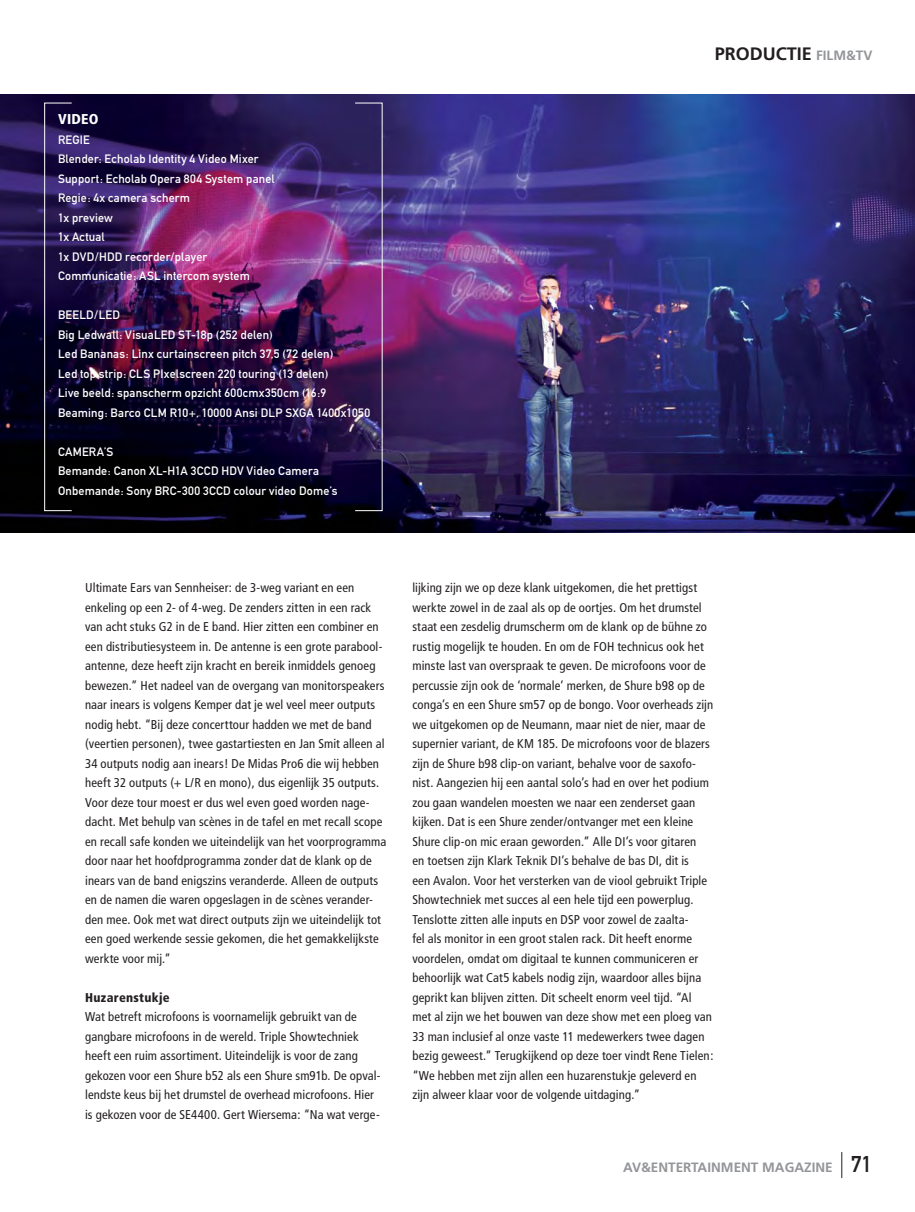
<style>
.page{position:relative;width:915px;height:1212px;background:#fff}
.page>*{position:absolute;margin:0;border:0;box-sizing:border-box;transform-origin:0 0}
.t1{font:700 18px "Frutiger";color:#231f20}
.t2{font:900 condensed 14.25px "Frutiger";letter-spacing:.02em;color:#fff}
.t3{font:700 13.5px "Frutiger";color:#939598}
.t4{font:condensed 12.75px/19.5px "Frutiger";letter-spacing:.01em;color:#231f20}
.t5{font:900 condensed 12.75px "Frutiger";letter-spacing:.025em;color:#231f20}
.t6{font:12px/19.5px "DIN Mittelschrift";letter-spacing:.015em;color:#fff}
.s1{font-size:13.5px;color:#939598}
.s2{font-family:"DIN Mittelschrift";font-weight:400;font-size:22.5px;color:#231f20}
</style>
<div class="page">
<img style="left:0;top:94px;width:914px;height:438px">
<div style="left:44px;top:103px;width:28px;height:408px;border:1px solid #fff"></div>
<svg style="left:841px;top:1152px;width:1px;height:26px"></svg>
<p class="t2" style="left:58px;top:114px;width:42px">VIDEO</p>
<p class="t6" style="left:58px;top:131px;width:218px">REGIE<br>Blender: Echolab Identity 4 Video Mixer<br>Support: Echolab Opera 804 System panel<br>Regie: 4x camera scherm<br>1x preview<br>1x Actual<br>1x DVD/HDD recorder/player<br>Communicatie: ASL intercom system</p>
<p class="t6" style="left:58px;top:307px;width:313px">BEELD/LED<br>Big Ledwall: VisuaLED ST-18p (252 delen)<br>Led Bananas: Linx curtainscreen pitch 37,5 (72 delen)<br>Led top strip: CLS PIxelscreen 220 touring (13 delen)<br>Live beeld: spanscherm opzicht 600cmx350cm (16:9<br>Beaming: Barco CLM R10+, 10000 Ansi DLP SXGA 1400x1050</p>
<p class="t6" style="left:58px;top:443px;width:281px">CAMERA’S<br>Bemande: Canon XL-H1A 3CCD HDV Video Camera<br>Onbemande: Sony BRC-300 3CCD colour video Dome’s</p>
<h1 class="t1" style="left:714px;top:47px;width:159px">PRODUCTIE <span class="s1">FILM&amp;TV</span></h1>
<p class="t4" style="left:85px;top:579px;width:303px">Ultimate Ears van Sennheiser: de 3-weg variant en een enkeling op een 2- of 4-weg. De zenders zitten in een rack van acht stuks G2 in de E band. Hier zitten een combiner en een distributiesysteem in. De antenne is een grote parabool&shy;antenne, deze heeft zijn kracht en bereik inmiddels genoeg bewezen.” Het nadeel van de overgang van monitorspeakers naar inears is volgens Kemper dat je wel veel meer outputs nodig hebt. “Bij deze concerttour hadden we met de band (veertien personen), twee gastartiesten en Jan Smit alleen al 34 outputs nodig aan inears! De Midas Pro6 die wij hebben heeft 32 outputs (+ L/R en mono), dus eigenlijk 35 outputs.<br>Voor deze tour moest er dus wel even goed worden nage&shy;dacht. Met behulp van scènes in de tafel en met recall scope en recall safe konden we uiteindelijk van het voorprogramma door naar het hoofdprogramma zonder dat de klank op de inears van de band enigszins veranderde. Alleen de outputs en de namen die waren opgeslagen in de scènes verander&shy;den mee. Ook met wat direct outputs zijn we uiteindelijk tot een goed werkende sessie gekomen, die het gemakkelijkste werkte voor mij.”</p>
<p class="t5" style="left:85px;top:992px;width:86px">Huzarenstukje</p>
<p class="t4" style="left:85px;top:1008px;width:297px">Wat betreft microfoons is voornamelijk gebruikt van de gangbare microfoons in de wereld. Triple Showtechniek heeft een ruim assortiment. Uiteindelijk is voor de zang gekozen voor een Shure b52 als een Shure sm91b. De opval&shy;lendste keus bij het drumstel de overhead microfoons. Hier is gekozen voor de SE4400. Gert Wiersema: “Na wat verge-</p>
<p class="t4" style="left:412px;top:579px;width:302px">lijking zijn we op deze klank uitgekomen, die het prettigst werkte zowel in de zaal als op de oortjes. Om het drumstel staat een zesdelig drumscherm om de klank op de bühne zo rustig mogelijk te houden. En om de FOH technicus ook het minste last van overspraak te geven. De microfoons voor de percussie zijn ook de ‘normale’ merken, de Shure b98 op de conga’s en een Shure sm57 op de bongo. Voor overheads zijn we uitgekomen op de Neumann, maar niet de nier, maar de supernier variant, de KM 185. De microfoons voor de blazers zijn de Shure b98 clip-on variant, behalve voor de saxofo&shy;nist. Aangezien hij een aantal solo’s had en over het podium zou gaan wandelen moesten we naar een zenderset gaan kijken. Dat is een Shure zender/ontvanger met een kleine Shure clip-on mic eraan geworden.” Alle DI’s voor gitaren<br>en toetsen zijn Klark Teknik DI’s behalve de bas DI, dit is<br>een Avalon. Voor het versterken van de viool gebruikt Triple Showtechniek met succes al een hele tijd een powerplug.<br>Tenslotte zitten alle inputs en DSP voor zowel de zaalta-<br>fel als monitor in een groot stalen rack. Dit heeft enorme voordelen, omdat om digitaal te kunnen communiceren er behoorlijk wat Cat5 kabels nodig zijn, waardoor alles bijna geprikt kan blijven zitten. Dit scheelt enorm veel tijd. “Al met al zijn we het bouwen van deze show met een ploeg van 33 man inclusief al onze vaste 11 medewerkers twee dagen bezig geweest.” Terugkijkend op deze toer vindt Rene Tielen: “We hebben met zijn allen een huzarenstukje geleverd en zijn alweer klaar voor de volgende uitdaging.”</p>
<p class="t3" style="left:622px;top:1162px;width:251px">AV&amp;ENTERTAINMENT MAGAZINE <span class="s2">71</span></p>
</div>
